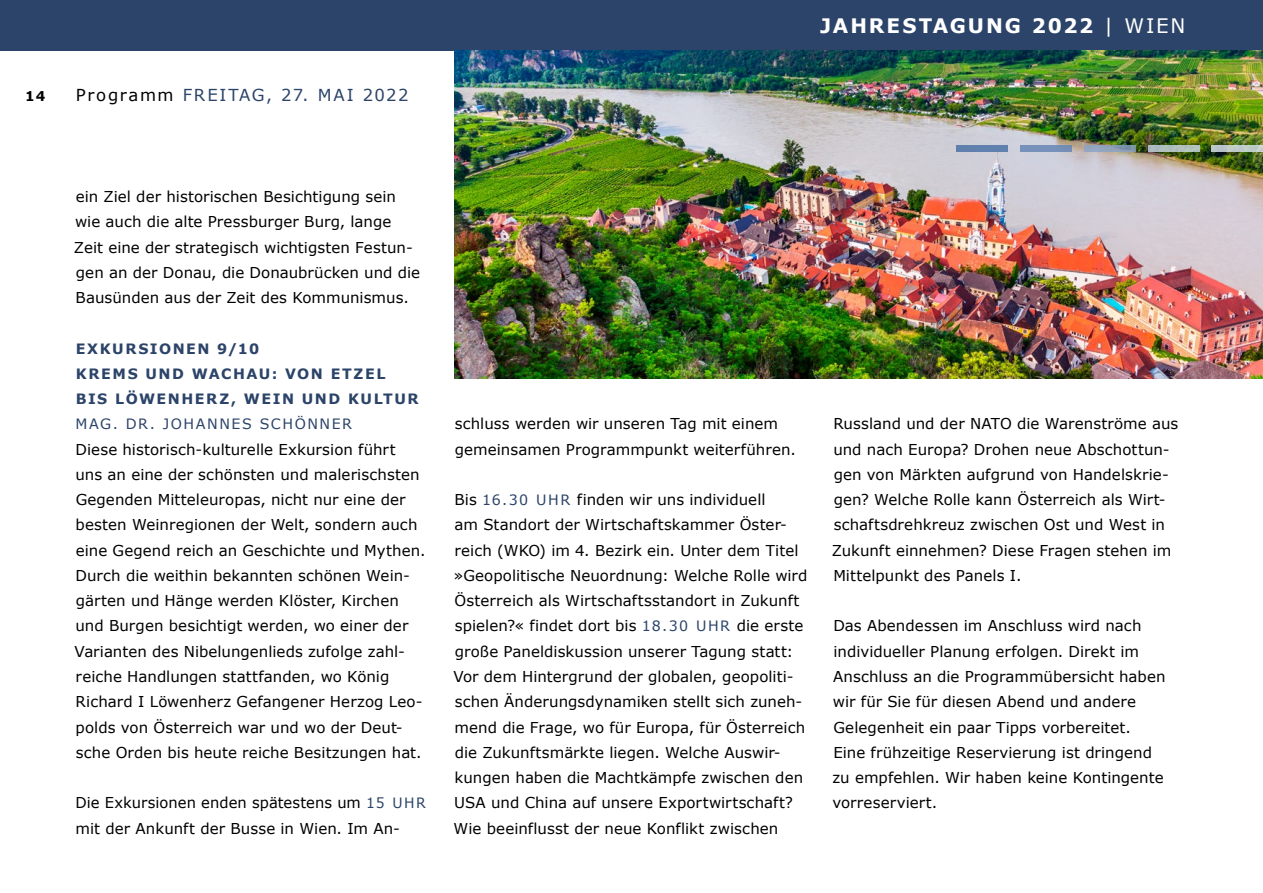
<style>
.page{position:relative;width:1263px;height:893px;background:#fff}
.page>*{position:absolute;margin:0;border:0;box-sizing:border-box;transform-origin:0 0}
.t1{font:700 19.95px "Verdana";letter-spacing:.095em;color:#fff}
.KAS_Rubrik_11pt{font:16.5px "Verdana";letter-spacing:.1em;color:#2c4469}
.KAS_Fließ_10pt{font:15px/25.2px "Verdana";letter-spacing:.005em;color:#000}
.KAS_Sub_9_5pt{font:700 14.25px/25.2px "Verdana";letter-spacing:.105em;color:#2c4469}
.KAS_Fließ_10pt-2{font:14.25px "Verdana";letter-spacing:.105em;color:#2c4469}
.t2{font:700 13.5px "Verdana";color:#000}
.s1{color:#000}
.s2{font-weight:400}
.s3{font-size:14.25px;color:#2c4469}
</style>
<div class="page">
<div style="left:0;top:0;width:1263px;height:51px;background:#2c4469"></div>
<img style="left:455px;top:51px;width:808px;height:328px">
<div style="left:957px;top:145px;width:51px;height:7px;background:#6080ad"></div>
<div style="left:1020px;top:145px;width:51px;height:7px;background:#7691bb"></div>
<svg style="left:1084px;top:145px;width:51px;height:7px"></svg>
<div style="left:1148px;top:145px;width:51px;height:7px;background:#b0bfbd"></div>
<svg style="left:1212px;top:145px;width:51px;height:7px"></svg>
<p class="t2" style="left:25px;top:87px;width:22px">14</p>
<p class="KAS_Rubrik_11pt" style="left:76px;top:84px;width:334px"><span class="s1">Programm</span> FREITAG, 27. MAI 2022</p>
<h1 class="t1" style="left:820px;top:11px;width:367px">JAHRESTAGUNG 2022 <span class="s2">| WIEN</span></h1>
<p class="KAS_Fließ_10pt" style="left:74px;top:184px;width:348px">ein Ziel der historischen Besichtigung sein wie auch die alte Pressburger Burg, lange Zeit eine der strategisch wichtigsten Festun&shy;gen an der Donau, die Donaubrücken und die Bausünden aus der Zeit des Kommunismus.</p>
<p class="KAS_Sub_9_5pt" style="left:76px;top:336px;width:185px">EXKURSIONEN 9/10</p>
<p class="KAS_Sub_9_5pt" style="left:76px;top:361px;width:345px">KREMS UND WACHAU: VON ETZEL<br>BIS LÖWENHERZ, WEIN UND KULTUR</p>
<p class="KAS_Fließ_10pt-2" style="left:76px;top:414px;width:278px">MAG. DR. JOHANNES SCHÖNNER</p>
<p class="KAS_Fließ_10pt" style="left:76px;top:436px;width:351px">Diese historisch-kulturelle Exkursion führt uns an eine der schönsten und malerischsten Gegenden Mitteleuropas, nicht nur eine der besten Weinregionen der Welt, sondern auch eine Gegend reich an Geschichte und Mythen.</p>
<p class="KAS_Fließ_10pt" style="left:74px;top:563px;width:350px">Durch die weithin bekannten schönen Wein&shy;gärten und Hänge werden Klöster, Kirchen und Burgen besichtigt werden, wo einer der Varianten des Nibelungenlieds zufolge zahl&shy;reiche Handlungen stattfanden, wo König Richard I Löwenherz Gefangener Herzog Leo&shy;polds von Österreich war und wo der Deut&shy;sche Orden bis heute reiche Besitzungen hat.</p>
<p class="KAS_Fließ_10pt" style="left:76px;top:790px;width:352px">Die Exkursionen enden spätestens um <span class="s3">15 UHR </span>mit der Ankunft der Busse in Wien. Im An-</p>
<p class="KAS_Fließ_10pt" style="left:455px;top:411px;width:342px">schluss werden wir unseren Tag mit einem gemeinsamen Programmpunkt weiterführen.</p>
<p class="KAS_Fließ_10pt" style="left:453px;top:487px;width:356px">Bis <span class="s3">16.30 UHR</span> finden wir uns individuell<br>am Standort der Wirtschaftskammer Öster&shy;reich (WKO) im 4. Bezirk ein. Unter dem Titel »Geopolitische Neuordnung: Welche Rolle wird Österreich als Wirtschaftsstandort in Zukunft spielen?« findet dort bis <span class="s3">18.30 UHR</span> die erste große Paneldiskussion unserer Tagung statt:<br>Vor dem Hintergrund der globalen, geopoliti&shy;schen Änderungsdynamiken stellt sich zuneh&shy;mend die Frage, wo für Europa, für Österreich die Zukunftsmärkte liegen. Welche Auswir&shy;kungen haben die Machtkämpfe zwischen den USA und China auf unsere Exportwirtschaft?<br>Wie beeinflusst der neue Konflikt zwischen</p>
<p class="KAS_Fließ_10pt" style="left:832px;top:411px;width:348px">Russland und der NATO die Warenströme aus und nach Europa? Drohen neue Abschottun&shy;gen von Märkten aufgrund von Handelskrie&shy;gen? Welche Rolle kann Österreich als Wirt&shy;schaftsdrehkreuz zwischen Ost und West in Zukunft einnehmen? Diese Fragen stehen im Mittelpunkt des Panels I.</p>
<p class="KAS_Fließ_10pt" style="left:832px;top:613px;width:335px">Das Abendessen im Anschluss wird nach individueller Planung erfolgen. Direkt im Anschluss an die Programmübersicht haben wir für Sie für diesen Abend und andere Gelegenheit ein paar Tipps vorbereitet.<br>Eine frühzeitige Reservierung ist dringend zu empfehlen. Wir haben keine Kontingente vorreserviert.</p>
</div>
